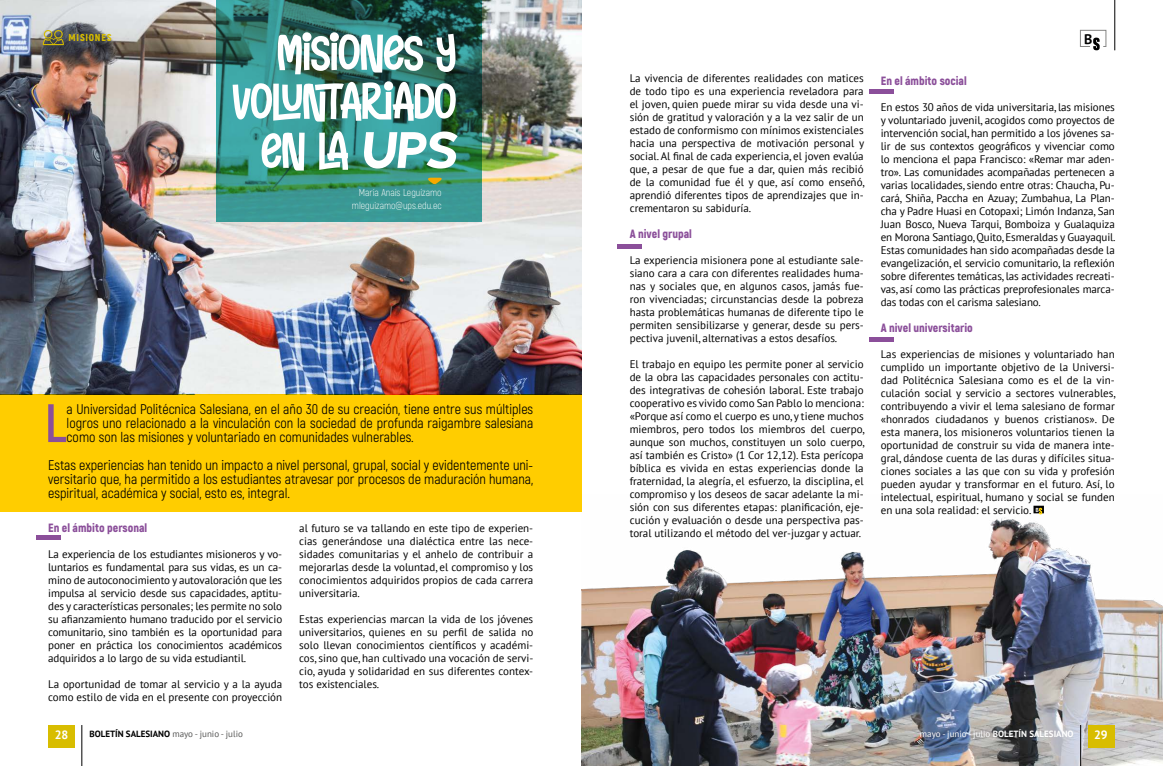
<style>
.page{position:relative;width:1163px;height:766px;background:#fff}
.page>*{position:absolute;margin:0;border:0;box-sizing:border-box;transform-origin:0 0}
.t1{font:700 54px "Akrobat";color:#8b4f9a}
.t2{font:50.7px/49px "Naughty Monster";color:#fff;text-align:right}
.t3{font:14px/14px "Akrobat";color:#000;text-align:justify}
.t4{font:700 14px "PT Sans";color:#000}
.t5{font:900 12px "Akrobat";color:#8b4f9a}
.t6{font:700 12px "PT Sans";color:#fff}
.t7{font:11px/13px "PT Sans";color:#000;text-align:justify}
.t8{font:300 10px/13px "Akrobat";color:#fff;text-align:right}
.t9{font:900 10px "Akrobat";letter-spacing:.075em;color:#d8bd00}
.t10{font:700 9px "PT Sans";color:#000}
.t11{font:9px "PT Sans";color:#fff}
.s1{font-family:"Tango Sans"}
.s2{font-weight:400;color:#575756}
.s3{font-weight:700}
</style>
<div class="page">
<img style="left:581px;top:495px;width:581px;height:270px">
<img style="left:0;top:0;width:581px;height:394px">
<svg style="left:215px;top:0;width:266px;height:222px;background:#38857b"></svg>
<div style="left:0;top:394px;width:581px;height:118px;background:#ffcd00"></div>
<svg style="left:427px;top:178px;width:15px;height:6px"></svg>
<svg style="left:1033px;top:505px;width:10px;height:9px"></svg>
<hr style="left:36px;top:535px;width:24px;height:4px;background:#8b4f9a">
<hr style="left:617px;top:244px;width:24px;height:4px;background:#8b4f9a">
<div style="left:869px;top:89px;width:24px;height:5px;background:#8b4f9a"></div>
<div style="left:869px;top:337px;width:24px;height:5px;background:#8b4f9a"></div>
<hr style="left:1114px;top:0;width:1px;height:50px;background:#000">
<svg style="left:1079px;top:30px;width:27px;height:20px"></svg>
<svg style="left:43px;top:30px;width:21px;height:15px"></svg>
<hr style="left:81px;top:724px;width:1px;height:41px;background:#000">
<div style="left:48px;top:724px;width:27px;height:23px;background:#d8bd00"></div>
<div style="left:1087px;top:724px;width:27px;height:23px;background:#d8bd00"></div>
<hr style="left:1079px;top:724px;width:1px;height:41px;background:#000">
<h2 class="t2" style="left:232px;top:29px;width:232px">MISIONES Y<br>VOLUNTARIADO<br>EN LA <span class="s1">UPS</span></h2>
<p class="t8" style="left:352px;top:185px;width:91px">María Anaís Leguízamo mleguizamo@ups.edu.ec</p>
<p class="t9" style="left:69px;top:31px;width:45px">MISIONES</p>
<p class="t4" style="left:1083px;top:30px;width:10px">B</p>
<p class="t7" style="left:629px;top:71px;width:236px">La vivencia de diferentes realidades con matices de todo tipo es una experiencia reveladora para el joven, quien puede mirar su vida desde una vi&shy;sión de gratitud y valoración y a la vez salir de un estado de conformismo con mínimos existenciales hacia una perspectiva de motivación personal y social. Al final de cada experiencia, el joven evalúa que, a pesar de que fue a dar, quien más recibió de la comunidad fue él y que, así como enseñó, aprendió diferentes tipos de aprendizajes que in&shy;crementaron su sabiduría.</p>
<p class="t5" style="left:629px;top:226px;width:64px">A nivel grupal</p>
<p class="t7" style="left:629px;top:253px;width:235px">La experiencia misionera pone al estudiante sale&shy;siano cara a cara con diferentes realidades huma&shy;nas y sociales que, en algunos casos, jamás fue&shy;ron vivenciadas; circunstancias desde la pobreza hasta problemáticas humanas de diferente tipo le permiten sensibilizarse y generar, desde su pers&shy;pectiva juvenil, alternativas a estos desafíos.</p>
<p class="t7" style="left:629px;top:357px;width:236px">El trabajo en equipo les permite poner al servicio de la obra las capacidades personales con actitu&shy;des integrativas de cohesión laboral. Este trabajo cooperativo es vivido como San Pablo lo menciona: «Porque así como el cuerpo es uno, y tiene muchos miembros, pero todos los miembros del cuerpo, aunque son muchos, constituyen un solo cuerpo, así también es Cristo» (1 Cor 12,12). Esta perícopa bíblica es vivida en estas experiencias donde la fraternidad, la alegría, el esfuerzo, la disciplina, el compromiso y los deseos de sacar adelante la mi&shy;sión con sus diferentes etapas: planificación, eje&shy;cución y evaluación o desde una perspectiva pas&shy;toral utilizando el método del ver-juzgar y actuar.</p>
<p class="t5" style="left:880px;top:73px;width:88px">En el ámbito social</p>
<p class="t7" style="left:880px;top:100px;width:236px">En estos 30 años de vida universitaria, las misiones y voluntariado juvenil, acogidos como proyectos de intervención social, han permitido a los jóvenes sa&shy;lir de sus contextos geográficos y vivenciar como lo menciona el papa Francisco: «Remar mar aden&shy;tro». Las comunidades acompañadas pertenecen a varias localidades, siendo entre otras: Chaucha, Pu&shy;cará, Shiña, Paccha en Azuay; Zumbahua, La Plan&shy;cha y Padre Huasi en Cotopaxi; Limón Indanza, San Juan Bosco, Nueva Tarqui, Bomboiza y Gualaquiza en Morona Santiago, Quito, Esmeraldas y Guayaquil.<br>Estas comunidades han sido acompañadas desde la evangelización, el servicio comunitario, la reflexión sobre diferentes temáticas, las actividades recreati&shy;vas, así como las prácticas preprofesionales marca&shy;das todas con el carisma salesiano.</p>
<p class="t5" style="left:880px;top:320px;width:94px">A nivel universitario</p>
<p class="t7" style="left:880px;top:347px;width:236px">Las experiencias de misiones y voluntariado han cumplido un importante objetivo de la Universi&shy;dad Politécnica Salesiana como es el de la vin&shy;culación social y servicio a sectores vulnerables, contribuyendo a vivir el lema salesiano de formar «honrados ciudadanos y buenos cristianos». De esta manera, los misioneros voluntarios tienen la oportunidad de construir su vida de manera inte&shy;gral, dándose cuenta de las duras y difíciles situa&shy;ciones sociales a las que con su vida y profesión pueden ayudar y transformar en el futuro. Así, lo intelectual, espiritual, humano y social se funden en una sola realidad: el servicio.</p>
<h1 class="t1" style="left:44px;top:389px;width:24px">L</h1>
<p class="t3" style="left:67px;top:402px;width:468px">a Universidad Politécnica Salesiana, en el año 30 de su creación, tiene entre sus múltiples logros uno relacionado a la vinculación con la sociedad de profunda raigambre salesiana como son las misiones y voluntariado en comunidades vulnerables.</p>
<p class="t3" style="left:48px;top:458px;width:486px">Estas experiencias han tenido un impacto a nivel personal, grupal, social y evidentemente uni&shy;versitario que, ha permitido a los estudiantes atravesar por procesos de maduración humana, espiritual, académica y social, esto es, integral.</p>
<p class="t7" style="left:299px;top:521px;width:235px">al futuro se va tallando en este tipo de experien&shy;cias generándose una dialéctica entre las nece&shy;sidades comunitarias y el anhelo de contribuir a mejorarlas desde la voluntad, el compromiso y los conocimientos adquiridos propios de cada carrera universitaria.</p>
<p class="t7" style="left:299px;top:612px;width:235px">Estas experiencias marcan la vida de los jóvenes universitarios, quienes en su perfil de salida no solo llevan conocimientos científicos y académi&shy;cos, sino que, han cultivado una vocación de servi&shy;cio, ayuda y solidaridad en sus diferentes contex&shy;tos existenciales.</p>
<p class="t5" style="left:48px;top:519px;width:101px">En el ámbito personal</p>
<p class="t7" style="left:48px;top:547px;width:235px">La experiencia de los estudiantes misioneros y vo&shy;luntarios es fundamental para sus vidas, es un ca&shy;mino de autoconocimiento y autovaloración que les impulsa al servicio desde sus capacidades, aptitu&shy;des y características personales; les permite no solo su afianzamiento humano traducido por el servicio comunitario, sino también es la oportunidad para poner en práctica los conocimientos académicos adquiridos a lo largo de su vida estudiantil.</p>
<p class="t7" style="left:48px;top:677px;width:235px">La oportunidad de tomar al servicio y a la ayuda como estilo de vida en el presente con proyección</p>
<p class="t6" style="left:55px;top:727px;width:15px">28</p>
<p class="t10" style="left:89px;top:727px;width:155px">BOLETÍN SALESIANO <span class="s2">mayo - junio - julio</span></p>
<p class="t11" style="left:919px;top:728px;width:155px">mayo - junio - julio <span class="s3">BOLETÍN SALESIANO</span></p>
<p class="t6" style="left:1094px;top:727px;width:15px">29</p>
</div>
